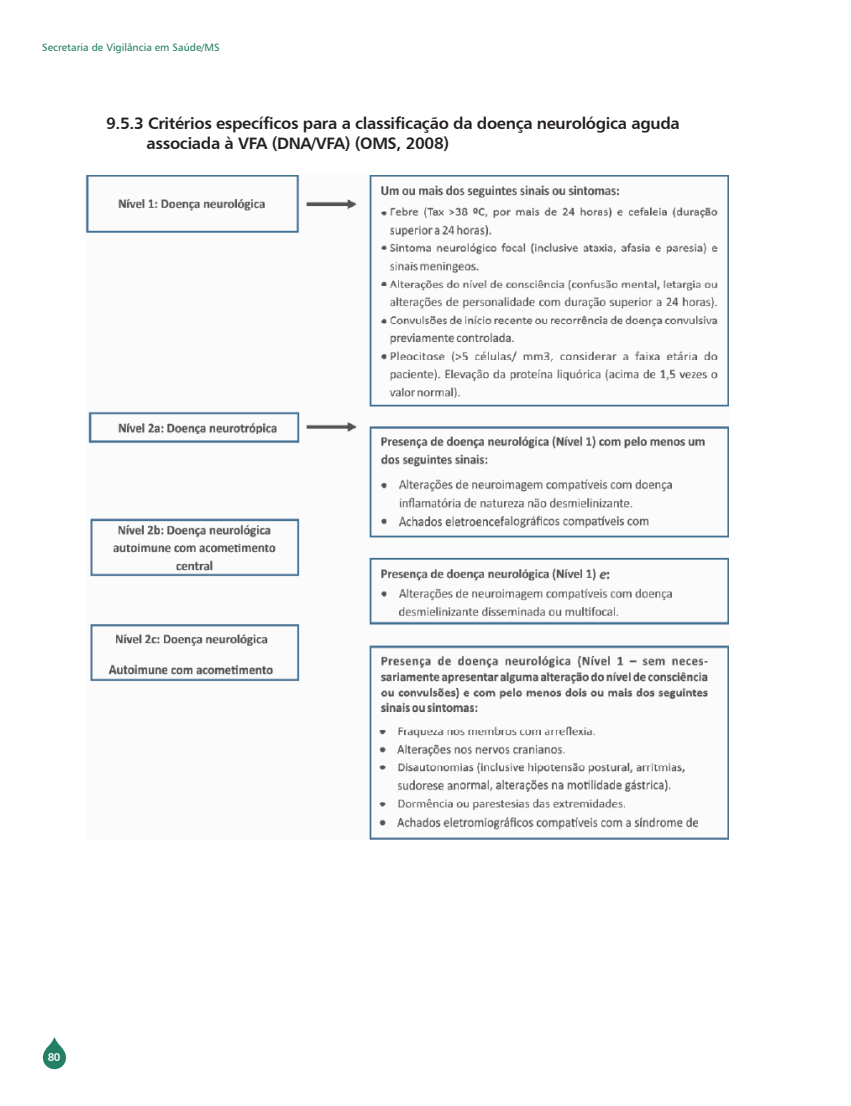
<style>
.page{position:relative;width:851px;height:1106px;background:#fff}
.page>*{position:absolute;margin:0;border:0;box-sizing:border-box;transform-origin:0 0}
.t1{font:16.5px/19.5px "Humanist 777 BT Bold B";letter-spacing:-.02em;color:#231f20}
.t2{font:11.25px "Humanist 777 BT Bold B";color:#fff}
.t3{font:10.5px "Humanist 777 BT Roman B";color:#248065}
</style>
<div class="page">
<svg style="left:43px;top:1037px;width:23px;height:32px"></svg>
<img style="left:85px;top:176px;width:643px;height:663px">
<p class="t3" style="left:42px;top:40px;width:179px">Secretaria de Vigilância em Saúde/MS</p>
<p class="t1" style="left:147px;top:113px;width:534px;text-indent:-41px">9.5.3 Critérios específicos para a classificação da doença neurológica aguda associada à VFA (DNA/VFA) (OMS, 2008)</p>
<p class="t2" style="left:48px;top:1049px;width:14px">80</p>
</div>
